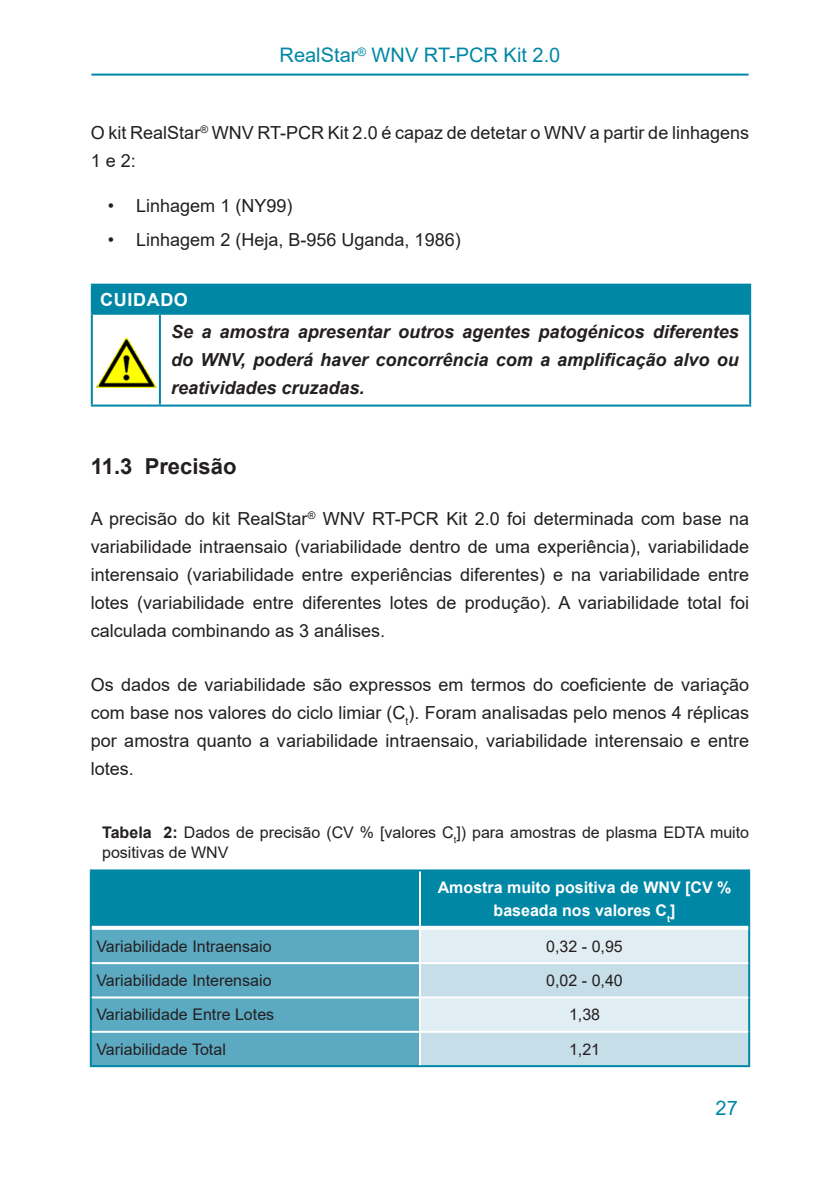
<style>
.page{position:relative;width:840px;height:1191px;background:#fff}
.page>*{position:absolute;margin:0;border:0;box-sizing:border-box;transform-origin:0 0}
.Level_2{font:700 22px "Arial";color:#231f20}
.Seitenkopf{font:20px "Arial";color:#0087a6}
.Mengentext{font:18px/28px "Arial";color:#231f20;text-align:justify}
.Note_hazard_conseque{font:italic 700 18px/28px "Arial";color:#231f20;text-align:justify}
.Note_Titel{font:700 18px "Arial";letter-spacing:.035em;color:#fff}
.Mengentext_links{font:16px "Arial";color:#231f20}
.Titel{font:16px/20px "Arial";color:#231f20}
.Kopfzeile{font:700 16px/23px "Arial";color:#fff;text-align:center}
.Mengentext_zentriert{font:16px "Arial";color:#231f20}
.s1{font-weight:700}
</style>
<div class="page">
<hr style="left:91px;top:74px;width:657px;height:2px;background:#0087a6">
<div style="left:92px;top:285px;width:657px;height:29px;background:#0087a6"></div>
<hr style="left:91px;top:284px;width:69px;height:2px;background:#0087a6">
<hr style="left:91px;top:286px;width:2px;height:27px;background:#0087a6">
<hr style="left:160px;top:284px;width:590px;height:2px;background:#0087a6">
<hr style="left:748px;top:286px;width:2px;height:27px;background:#0087a6">
<hr style="left:91px;top:313px;width:69px;height:2px;background:#0087a6">
<hr style="left:160px;top:313px;width:590px;height:2px;background:#0087a6">
<hr style="left:91px;top:315px;width:2px;height:89px;background:#0087a6">
<hr style="left:91px;top:404px;width:69px;height:2px;background:#0087a6">
<hr style="left:159px;top:315px;width:2px;height:89px;background:#0087a6">
<hr style="left:748px;top:315px;width:2px;height:89px;background:#0087a6">
<hr style="left:160px;top:404px;width:590px;height:2px;background:#0087a6">
<img style="left:96px;top:338px;width:61px;height:49px">
<div style="left:92px;top:871px;width:655px;height:54px;background:#0087a6"></div>
<div style="left:91px;top:927px;width:329px;height:36px;background:#5caac2"></div>
<div style="left:420px;top:927px;width:328px;height:36px;background:#e0edf3"></div>
<svg style="left:92px;top:964px;width:655px;height:101px;background:#88bfd1"></svg>
<div style="left:420px;top:997px;width:328px;height:34px;background:#e0edf3"></div>
<hr style="left:90px;top:927px;width:2px;height:36px;background:#0087a6">
<hr style="left:90px;top:963px;width:2px;height:34px;background:#0087a6">
<hr style="left:90px;top:997px;width:2px;height:34px;background:#0087a6">
<hr style="left:90px;top:1031px;width:2px;height:34px;background:#0087a6">
<hr style="left:90px;top:1065px;width:330px;height:2px;background:#0087a6">
<hr style="left:420px;top:1065px;width:329px;height:2px;background:#0087a6">
<hr style="left:90px;top:869px;width:330px;height:2px;background:#0087a6">
<hr style="left:90px;top:871px;width:2px;height:56px;background:#0087a6">
<svg style="left:92px;top:925px;width:328px;height:4px"></svg>
<hr style="left:420px;top:869px;width:329px;height:2px;background:#0087a6">
<hr style="left:747px;top:871px;width:2px;height:56px;background:#0087a6">
<hr style="left:747px;top:927px;width:2px;height:36px;background:#0087a6">
<hr style="left:747px;top:963px;width:2px;height:34px;background:#0087a6">
<hr style="left:747px;top:997px;width:2px;height:34px;background:#0087a6">
<hr style="left:747px;top:1031px;width:2px;height:34px;background:#0087a6">
<hr style="left:419px;top:871px;width:2px;height:54px;background:#fff">
<hr style="left:419px;top:929px;width:2px;height:33px;background:#fff">
<hr style="left:92px;top:962px;width:328px;height:2px;background:#fff">
<hr style="left:420px;top:962px;width:327px;height:2px;background:#fff">
<hr style="left:419px;top:964px;width:2px;height:32px;background:#fff">
<hr style="left:92px;top:996px;width:328px;height:2px;background:#fff">
<hr style="left:420px;top:996px;width:327px;height:2px;background:#fff">
<hr style="left:419px;top:998px;width:2px;height:32px;background:#fff">
<hr style="left:92px;top:1030px;width:328px;height:2px;background:#fff">
<hr style="left:420px;top:1030px;width:327px;height:2px;background:#fff">
<hr style="left:419px;top:1032px;width:2px;height:33px;background:#fff">
<svg style="left:420px;top:925px;width:327px;height:4px"></svg>
<p class="Seitenkopf" style="left:279px;top:41px;width:282px">RealStar<sup>®</sup> WNV RT-PCR Kit 2.0</p>
<p class="Mengentext" style="left:91px;top:119px;width:659px">O kit RealStar<sup>®</sup> WNV RT-PCR Kit 2.0 é capaz de detetar o WNV a partir de linhagens<br>1e2:</p>
<p class="Mengentext" style="left:108px;top:192px;width:186px">• Linhagem 1 (NY99)</p>
<p class="Mengentext" style="left:108px;top:225px;width:354px">• Linhagem 2 (Heja, B-956 Uganda, 1986)</p>
<p class="Note_Titel" style="left:100px;top:287px;width:89px">CUIDADO</p>
<p class="Note_hazard_conseque" style="left:171px;top:318px;width:568px">Se a amostra apresentar outros agentes patogénicos diferentes do WNV, poderá haver concorrência com a amplificação alvo ou reatividades cruzadas.</p>
<p class="Level_2" style="left:91px;top:451px;width:147px">11.3 Precisão</p>
<p class="Mengentext" style="left:91px;top:504px;width:659px">A precisão do kit RealStar<sup>®</sup> WNV RT-PCR Kit 2.0 foi determinada com base na variabilidade intraensaio (variabilidade dentro de uma experiência), variabilidade interensaio (variabilidade entre experiências diferentes) e na variabilidade entre lotes (variabilidade entre diferentes lotes de produção). A variabilidade total foi calculada combinando as 3 análises.</p>
<p class="Mengentext" style="left:91px;top:670px;width:659px">Os dados de variabilidade são expressos em termos do coeficiente de variação com base nos valores do ciclo limiar (C<sub>t</sub>). Foram analisadas pelo menos 4 réplicas por amostra quanto a variabilidade intraensaio, variabilidade interensaio e entre lotes.</p>
<p class="Titel" style="left:102px;top:822px;width:648px"><span class="s1">Tabela 2:</span> Dados de precisão (CV % [valores C<sub>t</sub>]) para amostras de plasma EDTA muito positivas de WNV</p>
<p class="Kopfzeile" style="left:437px;top:876px;width:295px">Amostra muito positiva de WNV [CV % baseada nos valores C<sub>t</sub>]</p>
<p class="Mengentext_links" style="left:96px;top:935px;width:176px">Variabilidade Intraensaio</p>
<p class="Mengentext_zentriert" style="left:546px;top:935px;width:78px">0,32 - 0,95</p>
<p class="Mengentext_links" style="left:96px;top:969px;width:176px">Variabilidade Interensaio</p>
<p class="Mengentext_zentriert" style="left:546px;top:969px;width:78px">0,02 - 0,40</p>
<p class="Mengentext_links" style="left:96px;top:1003px;width:179px">Variabilidade Entre Lotes</p>
<p class="Mengentext_zentriert" style="left:568px;top:1003px;width:33px">1,38</p>
<p class="Mengentext_links" style="left:96px;top:1038px;width:131px">Variabilidade Total</p>
<p class="Mengentext_zentriert" style="left:568px;top:1038px;width:33px">1,21</p>
<p class="Seitenkopf" style="left:715px;top:1094px;width:24px">27</p>
</div>
